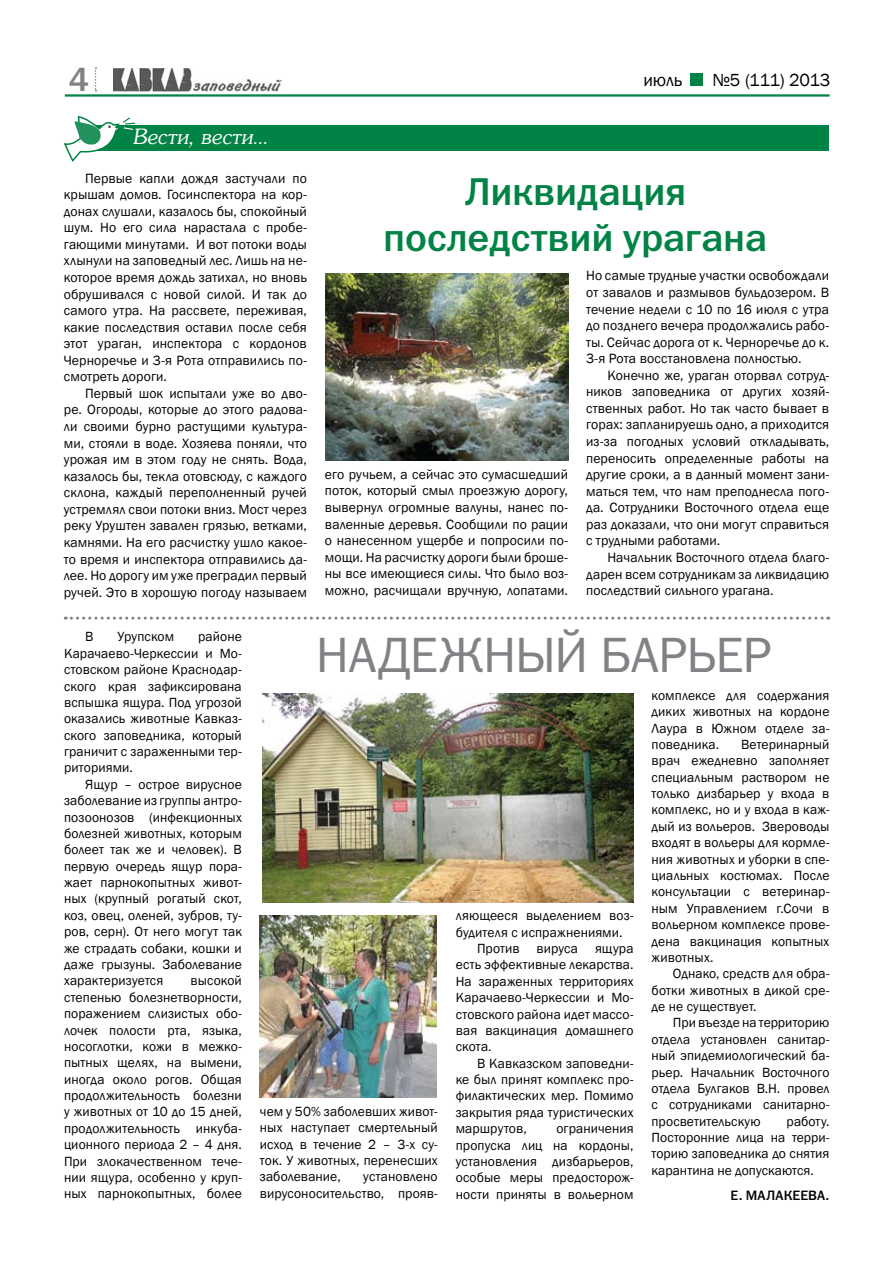
<style>
.page{position:relative;width:893px;height:1263px;background:#fff}
.page>*{position:absolute;margin:0;border:0;box-sizing:border-box;transform-origin:0 0}
.t1{font:49.8px "Franklin Gothic Book C";letter-spacing:-.02em;color:#808285}
.t2{font:39px/46.8px "Franklin Gothic Medium C";letter-spacing:-.005em;color:#008344;text-align:center}
.t3{font:33.75px "Franklin Gothic Medium C";color:#808285}
.t4{font:italic 21px "Souvienne";letter-spacing:.01em;color:#fff}
.t5{font:18px "Franklin Gothic";letter-spacing:-.015em;color:#000}
.t6{font:13.8px/16.5px "Franklin Gothic";letter-spacing:.01em;color:#000;text-align:justify}
.t7{font:13.65px/16.4px "Franklin Gothic";letter-spacing:.01em;color:#000;text-align:justify}
.t8{font:13.65px "Franklin Gothic Medium C";color:#000}
</style>
<div class="page">
<hr style="left:65px;top:94px;width:765px;height:3px;background:#008344">
<img style="left:113px;top:68px;width:169px;height:23px">
<div style="left:691px;top:73px;width:12px;height:13px;background:#008344"></div>
<svg style="left:95px;top:67px;width:1px;height:24px"></svg>
<div style="left:92px;top:125px;width:737px;height:26px;background:#008344"></div>
<svg style="left:63px;top:116px;width:73px;height:46px"></svg>
<img style="left:325px;top:274px;width:243px;height:187px">
<img style="left:262px;top:693px;width:371px;height:209px">
<img style="left:259px;top:916px;width:178px;height:182px">
<svg style="left:65px;top:617px;width:764px;height:3px"></svg>
<h3 class="t3" style="left:69px;top:61px;width:22px">4</h3>
<h3 class="t5" style="left:643px;top:69px;width:40px">июль</h3>
<h3 class="t5" style="left:712px;top:69px;width:120px">№5 (111) 2013</h3>
<h3 class="t4" style="left:133px;top:125px;width:137px">Вести, вести...</h3>
<h2 class="t2" style="left:383px;top:167px;width:386px">Ликвидация последствий урагана</h2>
<p class="t6" style="left:64px;top:170px;width:245px;text-indent:21px">Первые капли дождя застучали по крышам домов. Госинспектора на кор&shy;донах слушали, казалось бы, спокойный шум. Но его сила нарастала с пробе&shy;гающими минутами. И вот потоки воды хлынули на заповедный лес. Лишь на не&shy;которое время дождь затихал, но вновь обрушивался с новой силой. И так до самого утра. На рассвете, переживая, какие последствия оставил после себя этот ураган, инспектора с кордонов Черноречье и 3-я Рота отправились по&shy;смотреть дороги.</p>
<p class="t6" style="left:64px;top:385px;width:245px;text-indent:21px">Первый шок испытали уже во дво&shy;ре. Огороды, которые до этого радова&shy;ли своими бурно растущими культура&shy;ми, стояли в воде. Хозяева поняли, что урожая им в этом году не снять. Вода, казалось бы, текла отовсюду, с каждого склона, каждый переполненный ручей устремлял свои потоки вниз. Мост через реку Уруштен завален грязью, ветками, камнями. На его расчистку ушло какое&shy;то время и инспектора отправились да&shy;лее. Но дорогу им уже преградил первый ручей. Это в хорошую погоду называем</p>
<p class="t6" style="left:586px;top:268px;width:245px">Но самые трудные участки освобождали от завалов и размывов бульдозером. В течение недели с 10 по 16 июля с утра до позднего вечера продолжались рабо&shy;ты. Сейчас дорога от к. Черноречье до к.<br>3-я Рота восстановлена полностью.</p>
<p class="t6" style="left:586px;top:367px;width:245px;text-indent:21px">Конечно же, ураган оторвал сотруд&shy;ников заповедника от других хозяй&shy;ственных работ. Но так часто бывает в горах: запланируешь одно, а приходится из-за погодных условий откладывать, переносить определенные работы на другие сроки, а в данный момент зани&shy;маться тем, что нам преподнесла пого&shy;да. Сотрудники Восточного отдела еще раз доказали, что они могут справиться с трудными работами.</p>
<p class="t6" style="left:586px;top:549px;width:245px;text-indent:21px">Начальник Восточного отдела благо&shy;дарен всем сотрудникам за ликвидацию последствий сильного урагана.</p>
<p class="t6" style="left:325px;top:466px;width:245px">его ручьем, а сейчас это сумасшедший поток, который смыл проезжую дорогу, вывернул огромные валуны, нанес по&shy;валенные деревья. Сообщили по рации о нанесенном ущербе и попросили по&shy;мощи. На расчистку дороги были броше&shy;ны все имеющиеся силы. Что было воз&shy;можно, расчищали вручную, лопатами.</p>
<p class="t7" style="left:64px;top:629px;width:179px;text-indent:134px">районе Карачаево-Черкессии и Мо&shy;стовском районе Краснодар&shy;ского края зафиксирована вспышка ящура. Под угрозой оказались животные Кавказ&shy;ского заповедника, который граничит с зараженными тер&shy;риториями.</p>
<p class="t7" style="left:64px;top:776px;width:179px;text-indent:21px">Ящур – острое вирусное заболевание из группы антро&shy;позоонозов (инфекционных болезней животных, которым болеет так же и человек). В первую очередь ящур пора&shy;жает парнокопытных живот&shy;ных (крупный рогатый скот, коз, овец, оленей, зубров, ту&shy;ров, серн). От него могут так же страдать собаки, кошки и даже грызуны. Заболевание характеризуется</p>
<p class="t7" style="left:85px;top:629px;width:10px">В</p>
<p class="t7" style="left:117px;top:629px;width:58px">Урупском</p>
<p class="t7" style="left:64px;top:973px;width:179px;text-indent:126px">высокой степенью болезнетворности, поражением слизистых обо&shy;лочек полости рта, языка, носоглотки, кожи в межко&shy;пытных щелях, на вымени, иногда около рогов. Общая продолжительность болезни у животных от 10 до 15 дней, продолжительность инкуба&shy;ционного периода 2 – 4 дня.<br>При злокачественном тече&shy;нии ящура, особенно у круп&shy;ных парнокопытных, более</p>
<h1 class="t1" style="left:316px;top:627px;width:457px">НАДЕЖНЫЙ БАРЬЕР</h1>
<p class="t7" style="left:260px;top:1103px;width:179px">чем у 50% заболевших живот&shy;ных наступает смертельный исход в течение 2 – 3-х су&shy;ток. У животных, перенесших заболевание,</p>
<p class="t7" style="left:260px;top:1169px;width:179px;text-align:right">установлено вирусоносительство, прояв-</p>
<p class="t7" style="left:456px;top:908px;width:179px">ляющееся выделением воз-</p>
<p class="t7" style="left:456px;top:924px;width:168px">будителя с испражнениями.</p>
<p class="t7" style="left:477px;top:940px;width:158px">Против вируса ящура</p>
<p class="t7" style="left:456px;top:957px;width:179px">есть эффективные лекарства.</p>
<p class="t7" style="left:456px;top:973px;width:179px">На зараженных территориях</p>
<p class="t7" style="left:456px;top:990px;width:179px">Карачаево-Черкессии и Мо-</p>
<p class="t7" style="left:456px;top:1006px;width:179px">стовского района идет массо-</p>
<p class="t7" style="left:456px;top:1022px;width:179px">вая вакцинация домашнего</p>
<p class="t7" style="left:456px;top:1039px;width:37px">скота.</p>
<p class="t7" style="left:477px;top:1055px;width:158px">В Кавказском заповедни-</p>
<p class="t7" style="left:456px;top:1071px;width:179px">ке был принят комплекс про-</p>
<p class="t7" style="left:456px;top:1088px;width:179px">филактических мер. Помимо</p>
<p class="t7" style="left:456px;top:1104px;width:179px">закрытия ряда туристических</p>
<p class="t7" style="left:456px;top:1121px;width:73px">маршрутов,</p>
<p class="t7" style="left:456px;top:1121px;width:179px;text-indent:101px">ограничения пропуска лиц на кордоны, установления дизбарьеров, особые меры предосторож&shy;ности приняты в вольерном</p>
<p class="t7" style="left:652px;top:687px;width:179px">комплексе для содержания диких животных на кордоне Лаура в Южном отделе за&shy;поведника.</p>
<p class="t7" style="left:652px;top:736px;width:179px;text-indent:89px">Ветеринарный врач ежедневно заполняет специальным раствором не только дизбарьер у входа в комплекс, но и у входа в каж&shy;дый из вольеров. Звероводы входят в вольеры для кормле&shy;ния животных и уборки в спе&shy;циальных костюмах. После консультации с ветеринар&shy;ным Управлением г.Сочи в вольерном комплексе прове&shy;дена вакцинация копытных животных.</p>
<p class="t7" style="left:652px;top:966px;width:179px;text-indent:21px">Однако, средств для обра&shy;ботки животных в дикой сре&shy;де не существует.</p>
<p class="t7" style="left:652px;top:1015px;width:179px;text-indent:21px">При въезде на территорию отдела установлен санитар&shy;ный эпидемиологический ба&shy;рьер. Начальник Восточного отдела Булгаков В.Н. провел с сотрудниками санитарно&shy;просветительскую</p>
<p class="t7" style="left:652px;top:1113px;width:179px;text-indent:135px">работу.<br>Посторонние лица на терри&shy;торию заповедника до снятия карантина не допускаются.</p>
<p class="t8" style="left:731px;top:1187px;width:54px">Е. МАЛАКЕЕ</p>
<p class="t8" style="left:808px;top:1187px;width:23px">ВА.</p>
</div>
